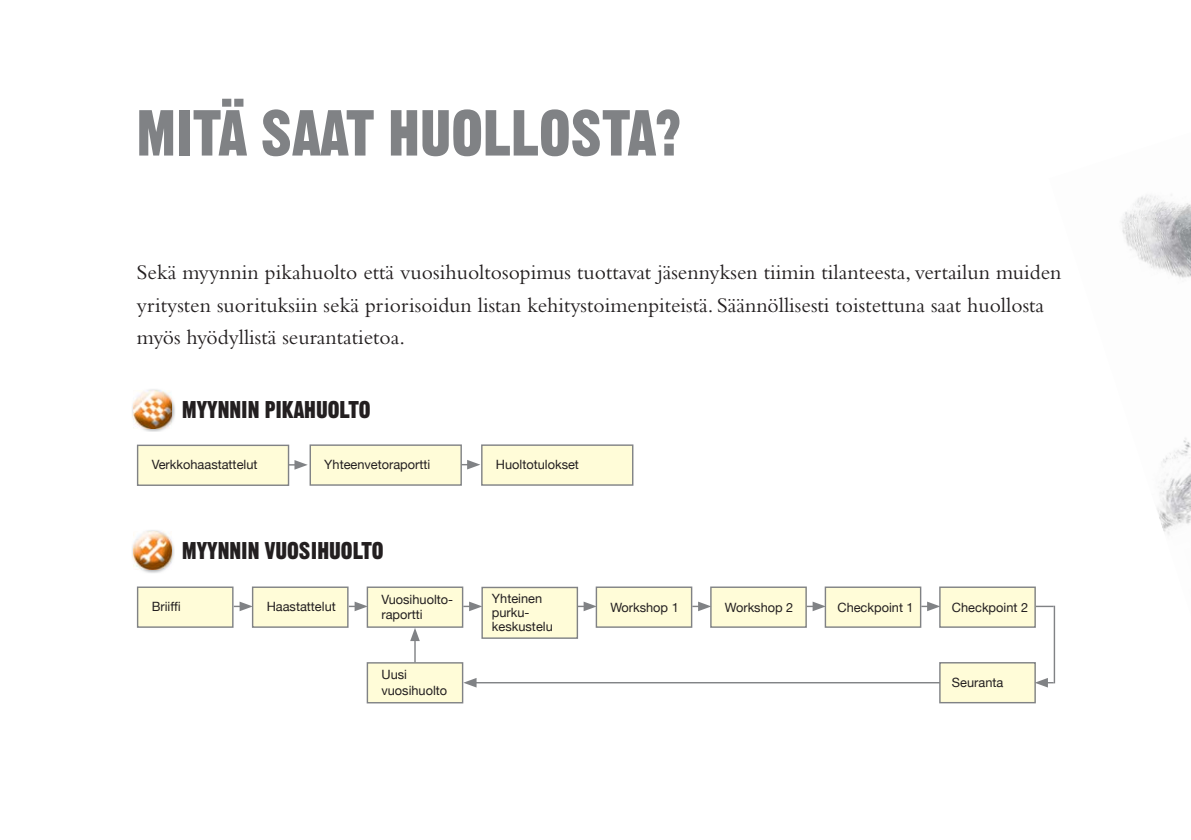
<style>
.page{position:relative;width:1191px;height:840px;background:#fff}
.page>*{position:absolute;margin:0;border:0;box-sizing:border-box;transform-origin:0 0}
.t1{font:63.2px "Gothic Thirteen Std";color:#808285}
.t2{font:23.6px "Gothic Thirteen Std";color:#231f20}
.t3{font:21.6px/32.6px "Bembo Std";color:#231f20}
.t4{font:12.8px/15.4px "Helvetica Neue";color:#231f20}
</style>
<div class="page">
<div style="left:138px;top:587px;width:95px;height:39px;background:#fffcd8"></div>
<div style="left:137px;top:586px;width:96px;height:41px;border:1px solid #808285"></div>
<svg style="left:234px;top:601px;width:18px;height:10px"></svg>
<div style="left:253px;top:587px;width:95px;height:39px;background:#fffcd8"></div>
<div style="left:252px;top:586px;width:96px;height:41px;border:1px solid #808285"></div>
<div style="left:367px;top:587px;width:95px;height:39px;background:#fffcd8"></div>
<div style="left:367px;top:586px;width:96px;height:41px;border:1px solid #808285"></div>
<div style="left:596px;top:587px;width:95px;height:39px;background:#fffcd8"></div>
<div style="left:595px;top:586px;width:97px;height:41px;border:1px solid #808285"></div>
<div style="left:711px;top:587px;width:95px;height:39px;background:#fffcd8"></div>
<div style="left:710px;top:586px;width:97px;height:41px;border:1px solid #808285"></div>
<svg style="left:349px;top:601px;width:19px;height:10px"></svg>
<svg style="left:463px;top:601px;width:18px;height:10px"></svg>
<svg style="left:578px;top:601px;width:19px;height:10px"></svg>
<svg style="left:692px;top:601px;width:19px;height:10px"></svg>
<svg style="left:807px;top:601px;width:17px;height:10px"></svg>
<div style="left:825px;top:587px;width:95px;height:39px;background:#fffcd8"></div>
<div style="left:824px;top:586px;width:97px;height:41px;border:1px solid #808285"></div>
<svg style="left:921px;top:601px;width:18px;height:10px"></svg>
<div style="left:940px;top:587px;width:95px;height:39px;background:#fffcd8"></div>
<div style="left:939px;top:586px;width:96px;height:41px;border:1px solid #808285"></div>
<svg style="left:1035px;top:605px;width:18px;height:1px"></svg>
<div style="left:940px;top:662px;width:95px;height:40px;background:#fffcd8"></div>
<div style="left:939px;top:661px;width:96px;height:42px;border:1px solid #808285"></div>
<svg style="left:1034px;top:677px;width:19px;height:10px"></svg>
<hr style="left:1053px;top:605px;width:2px;height:78px;background:#808285">
<hr style="left:473px;top:681px;width:467px;height:2px;background:#808285">
<svg style="left:463px;top:677px;width:13px;height:10px"></svg>
<div style="left:367px;top:662px;width:95px;height:40px;background:#fffcd8"></div>
<div style="left:367px;top:661px;width:96px;height:42px;border:1px solid #808285"></div>
<hr style="left:414px;top:637px;width:2px;height:25px;background:#808285">
<svg style="left:410px;top:627px;width:10px;height:13px"></svg>
<div style="left:138px;top:445px;width:150px;height:40px;background:#fffcd8"></div>
<div style="left:137px;top:444px;width:152px;height:41px;border:1px solid #808285"></div>
<svg style="left:289px;top:460px;width:19px;height:9px"></svg>
<img style="left:132px;top:389px;width:43px;height:42px">
<img style="left:133px;top:390px;width:38px;height:38px">
<img style="left:132px;top:530px;width:42px;height:43px">
<img style="left:133px;top:531px;width:38px;height:38px">
<div style="left:310px;top:445px;width:151px;height:39px;background:#fffcd8"></div>
<div style="left:309px;top:444px;width:153px;height:41px;border:1px solid #808285"></div>
<svg style="left:461px;top:459px;width:19px;height:10px"></svg>
<div style="left:482px;top:445px;width:151px;height:39px;background:#fffcd8"></div>
<div style="left:481px;top:444px;width:152px;height:41px;border:1px solid #808285"></div>
<div style="left:482px;top:587px;width:95px;height:50px;background:#fffcd8"></div>
<div style="left:481px;top:586px;width:97px;height:52px;border:1px solid #808285"></div>
<img style="left:1157px;top:495px;width:34px;height:40px">
<img style="left:1158px;top:438px;width:33px;height:57px">
<img style="left:1126px;top:242px;width:65px;height:36px">
<img style="left:1121px;top:194px;width:53px;height:48px">
<img style="left:1174px;top:203px;width:17px;height:56px">
<h1 class="t1" style="left:137px;top:110px;width:545px">MITÄ SAAT HUOLLOSTA?</h1>
<p class="t3" style="left:137px;top:257px;width:926px">Sekä myynnin pikahuolto että vuosihuoltosopimus tuottavat jäsennyksen tiimin tilanteesta, vertailun muiden yritysten suorituksiin sekä priorisoidun listan kehitystoimenpiteistä. Säännöllisesti toistettuna saat huollosta myös hyödyllistä seurantatietoa.</p>
<p class="t2" style="left:182px;top:400px;width:190px">MYYNNIN PIKAHUOLTO</p>
<p class="t4" style="left:152px;top:456px;width:107px">Verkkohaastattelut</p>
<p class="t4" style="left:324px;top:456px;width:108px">Yhteenvetoraportti</p>
<p class="t4" style="left:496px;top:456px;width:85px">Huoltotulokset</p>
<p class="t2" style="left:182px;top:542px;width:203px">MYYNNIN VUOSIHUOLTO</p>
<p class="t4" style="left:152px;top:598px;width:31px">Briiffi</p>
<p class="t4" style="left:492px;top:590px;width:62px;line-height:14px">Yhteinen purku&shy;keskustelu</p>
<p class="t4" style="left:267px;top:598px;width:71px">Haastattelut</p>
<p class="t4" style="left:381px;top:591px;width:73px">Vuosihuolto&shy;raportti</p>
<p class="t4" style="left:610px;top:599px;width:70px">Workshop 1</p>
<p class="t4" style="left:725px;top:599px;width:70px">Workshop 2</p>
<p class="t4" style="left:837px;top:599px;width:78px">Checkpoint 1</p>
<p class="t4" style="left:952px;top:599px;width:78px">Checkpoint 2</p>
<p class="t4" style="left:381px;top:666px;width:67px">Uusi vuosihuolto</p>
<p class="t4" style="left:952px;top:674px;width:53px">Seuranta</p>
</div>
